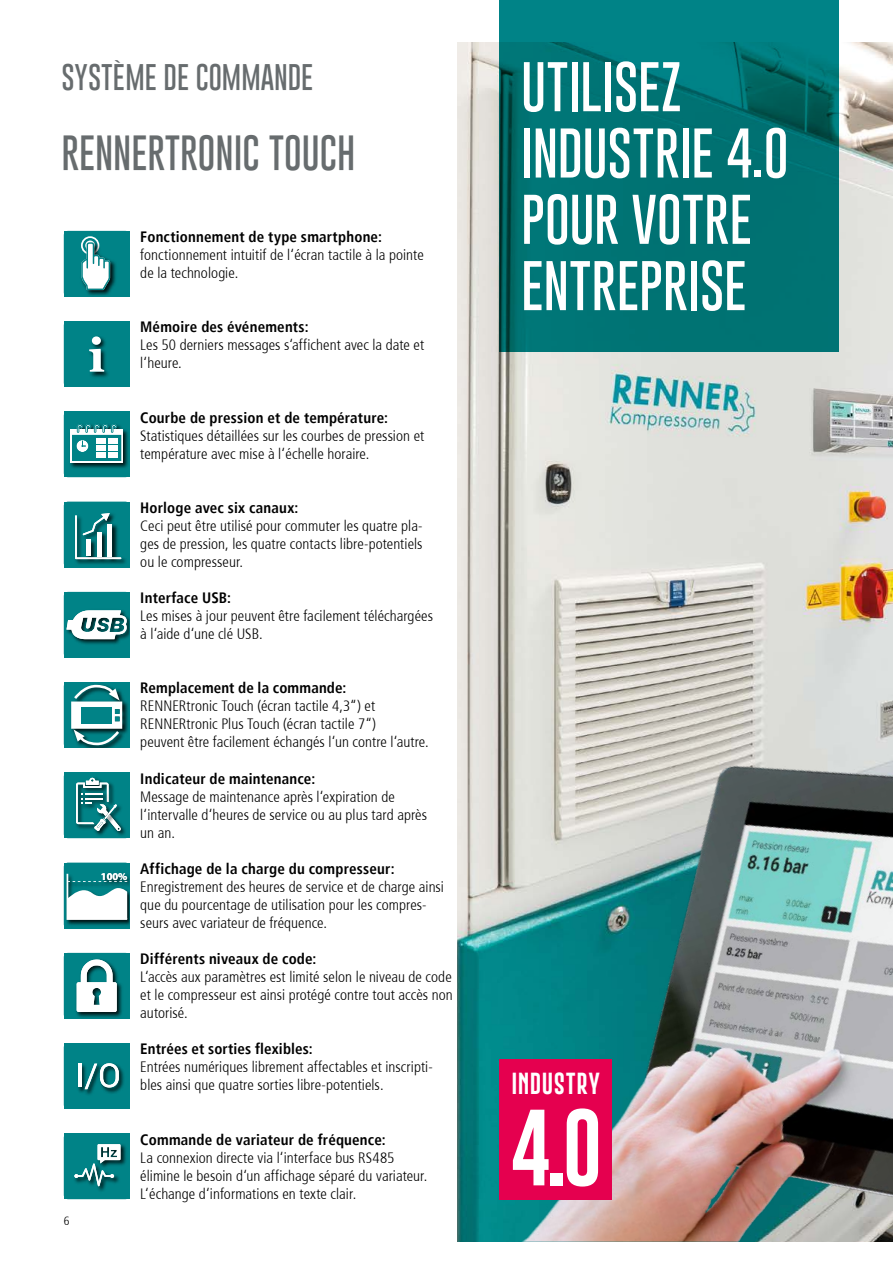
<style>
.page{position:relative;width:893px;height:1263px;background:#fff}
.page>*{position:absolute;margin:0;border:0;box-sizing:border-box;transform-origin:0 0}
.t1{font:79.05px "Gobold Extra 2";color:#fff}
.t2{font:100 51px/66.3px "Gobold";color:#fff}
.t3{font:100 36px "Gobold";color:#676c6e}
.t4{font:100 27px "Gobold";color:#676c6e}
.t5{font:22.2px "Gobold Extra 2";letter-spacing:.025em;color:#fff}
.t6{font:300 condensed 15px/18px "Frutiger";letter-spacing:.005em;color:#000}
.t7{font:700 condensed 15px "Frutiger";letter-spacing:.01em;color:#000}
.t8{font:300 condensed 12px "Frutiger";color:#000}
.t9{font:700 10.35px "Myriad Pro";color:#fff}
</style>
<div class="page">
<img style="left:457px;top:43px;width:436px;height:1199px">
<div style="left:64px;top:411px;width:66px;height:66px;background:#008387;border-radius:4px"></div>
<img style="left:70px;top:429px;width:58px;height:39px">
<svg style="left:70px;top:424px;width:53px;height:39px"></svg>
<div style="left:64px;top:321px;width:66px;height:66px;background:#008387;border-radius:4px"></div>
<img style="left:91px;top:340px;width:17px;height:37px">
<svg style="left:89px;top:336px;width:15px;height:36px"></svg>
<div style="left:64px;top:231px;width:66px;height:66px;background:#008387;border-radius:4px"></div>
<div style="left:81px;top:236px;width:18px;height:19px;border:2px solid #fff;border-radius:50%"></div>
<img style="left:81px;top:239px;width:35px;height:56px">
<svg style="left:81px;top:242px;width:29px;height:48px"></svg>
<div style="left:64px;top:682px;width:66px;height:66px;background:#008387;border-radius:4px"></div>
<img style="left:122px;top:699px;width:6px;height:32px">
<img style="left:78px;top:727px;width:49px;height:21px">
<svg style="left:71px;top:685px;width:51px;height:60px"></svg>
<div style="left:64px;top:592px;width:66px;height:66px;background:#008387;border-radius:4px"></div>
<img style="left:75px;top:616px;width:55px;height:28px">
<svg style="left:66px;top:610px;width:61px;height:29px;background:#9bbebf"></svg>
<div style="left:64px;top:502px;width:66px;height:65px;background:#008387;border-radius:4px"></div>
<img style="left:75px;top:557px;width:54px;height:10px">
<svg style="left:75px;top:513px;width:46px;height:46px"></svg>
<div style="left:64px;top:772px;width:66px;height:66px;background:#008387;border-radius:4px"></div>
<img style="left:95px;top:824px;width:30px;height:12px">
<svg style="left:76px;top:778px;width:45px;height:53px"></svg>
<div style="left:64px;top:1133px;width:66px;height:66px;background:#008387;border-radius:4px"></div>
<img style="left:97px;top:1144px;width:29px;height:47px">
<svg style="left:74px;top:1144px;width:46px;height:42px"></svg>
<div style="left:64px;top:953px;width:66px;height:66px;background:#008387;border-radius:4px"></div>
<img style="left:76px;top:975px;width:46px;height:42px">
<svg style="left:77px;top:959px;width:40px;height:53px"></svg>
<div style="left:64px;top:1043px;width:66px;height:66px;background:#008387;border-radius:4px"></div>
<img style="left:78px;top:1063px;width:46px;height:32px">
<hr style="left:78px;top:1064px;width:3px;height:23px;background:#fff">
<svg style="left:85px;top:1063px;width:34px;height:26px"></svg>
<div style="left:64px;top:863px;width:66px;height:65px;background:#008387;border-radius:4px"></div>
<img style="left:64px;top:873px;width:66px;height:55px">
<svg style="left:67px;top:874px;width:60px;height:46px"></svg>
<svg style="left:500px;top:0;width:339px;height:352px;background:#007374"></svg>
<img style="left:519px;top:742px;width:374px;height:500px">
<div style="left:500px;top:1059px;width:112px;height:140px;background:#e5004f"></div>
<h3 class="t4" style="left:61px;top:59px;width:253px">SYSTÈME DE COMMANDE</h3>
<h3 class="t3" style="left:61px;top:129px;width:296px">RENNERTRONIC TOUCH</h3>
<p class="t7" style="left:140px;top:228px;width:243px">Fonctionnement de type smartphone:</p>
<p class="t6" style="left:140px;top:246px;width:285px">fonctionnement intuitif de l‘écran tactile à la pointe de la technologie.</p>
<p class="t7" style="left:140px;top:318px;width:170px">Mémoire des événements:</p>
<p class="t6" style="left:140px;top:336px;width:285px">Les 50 derniers messages s‘affichent avec la date et l‘heure.</p>
<p class="t7" style="left:140px;top:408px;width:249px">Courbe de pression et de température:</p>
<p class="t6" style="left:140px;top:427px;width:285px">Statistiques détaillées sur les courbes de pression et température avec mise à l‘échelle horaire.</p>
<p class="t7" style="left:140px;top:499px;width:160px">Horloge avec six canaux:</p>
<p class="t6" style="left:140px;top:517px;width:284px;text-align:justify">Ceci peut être utilisé pour commuter les quatre pla&shy;ges de pression, les quatre contacts libre-potentiels ou le compresseur.</p>
<p class="t7" style="left:140px;top:589px;width:92px">Interface USB:</p>
<p class="t6" style="left:140px;top:607px;width:294px">Les mises à jour peuvent être facilement téléchargées à l‘aide d‘une clé USB.</p>
<p class="t7" style="left:140px;top:679px;width:207px">Remplacement de la commande:</p>
<p class="t6" style="left:140px;top:697px;width:290px">RENNERtronic Touch (écran tactile 4,3“) et<br>RENNERtronic Plus Touch (écran tactile 7“)<br>peuvent être facilement échangés l‘un contre l‘autre.</p>
<p class="t8" style="left:64px;top:1214px;width:7px">6</p>
<p class="t9" style="left:101px;top:869px;width:28px">100%</p>
<p class="t7" style="left:140px;top:769px;width:177px">Indicateur de maintenance:</p>
<p class="t6" style="left:140px;top:788px;width:288px">Message de maintenance après l‘expiration de l‘intervalle d‘heures de service ou au plus tard après un an.</p>
<p class="t7" style="left:140px;top:860px;width:256px">Affichage de la charge du compresseur:</p>
<p class="t6" style="left:140px;top:878px;width:305px">Enregistrement des heures de service et de charge ainsi que du pourcentage de utilisation pour les compres&shy;seurs avec variateur de fréquence.</p>
<p class="t7" style="left:140px;top:950px;width:178px">Différents niveaux de code:</p>
<p class="t6" style="left:140px;top:968px;width:314px;text-align:justify">L‘accès aux paramètres est limité selon le niveau de code et le compresseur est ainsi protégé contre tout accès non autorisé.</p>
<p class="t7" style="left:140px;top:1040px;width:174px">Entrées et sorties flexibles:</p>
<p class="t6" style="left:140px;top:1058px;width:294px">Entrées numériques librement affectables et inscripti&shy;bles ainsi que quatre sorties libre-potentiels.</p>
<p class="t7" style="left:140px;top:1130px;width:247px">Commande de variateur de fréquence:</p>
<p class="t6" style="left:140px;top:1148px;width:289px">La connexion directe via l‘interface bus RS485 élimine le besoin d‘un affichage séparé du variateur.<br>L‘échange d‘informations en texte clair.</p>
<h2 class="t2" style="left:521px;top:54px;width:269px">UTILISEZ<br>INDUSTRIE 4.0<br>POUR VOTRE<br>ENTREPRISE</h2>
<h3 class="t5" style="left:511px;top:1069px;width:90px">INDUSTRY</h3>
<h1 class="t1" style="left:511px;top:1097px;width:93px">4.0</h1>
</div>
